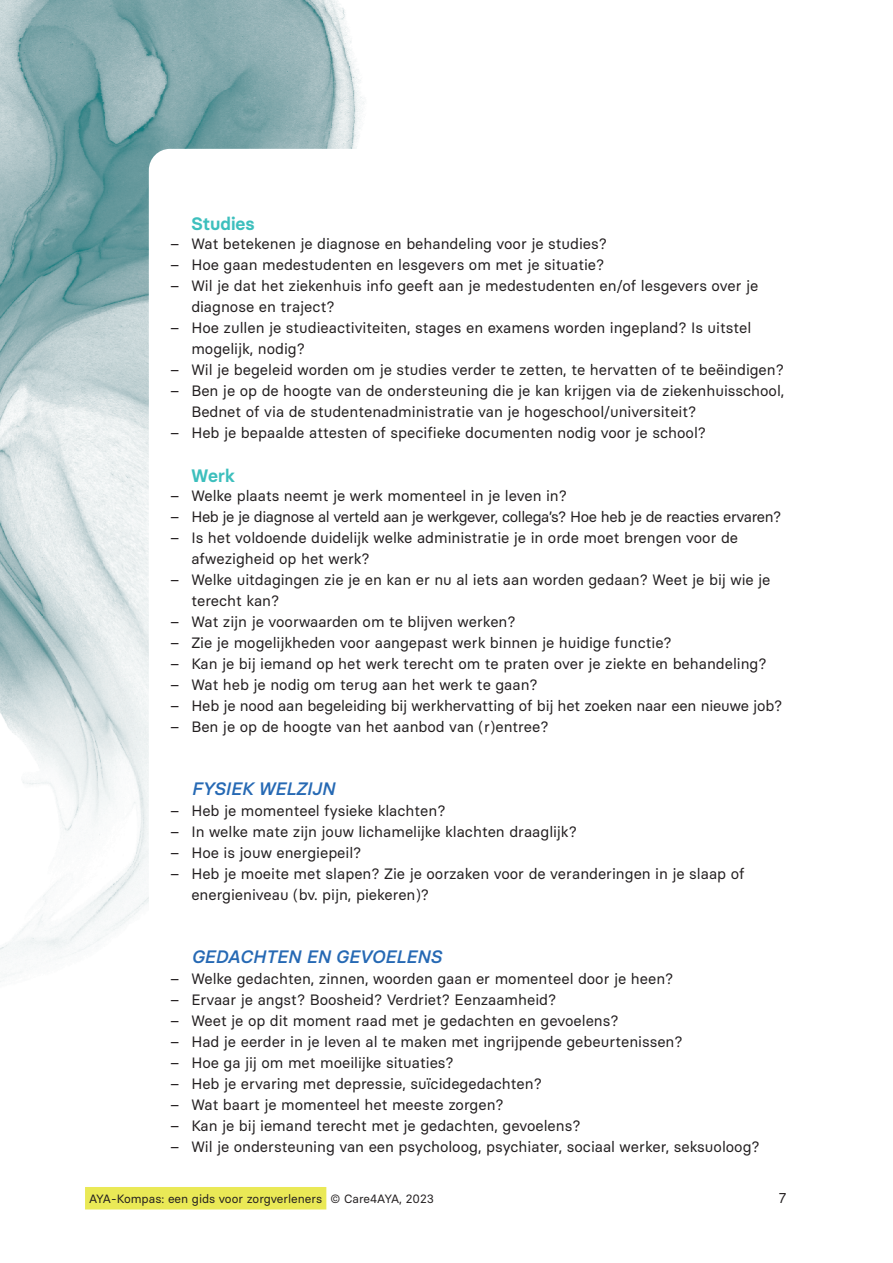
<style>
.page{position:relative;width:893px;height:1263px;background:#fff}
.page>*{position:absolute;margin:0;border:0;box-sizing:border-box;transform-origin:0 0}
.t1{font:italic 500 18px "Basier Circle";color:#2669b4}
.t2{font:600 18px "Basier Circle";color:#3dbfbd}
.t3{font:15px/21px "Basier Circle";color:#231f20}
.t4{font:15px "Basier Circle";letter-spacing:-.025em;color:#231f20}
.t5{font:14.25px "Basier Circle";color:#231f20}
.t6{font:12px "Basier Circle";color:#231f20}
</style>
<div class="page">
<img style="left:0;top:0;width:364px;height:982px">
<div style="left:149px;top:149px;width:659px;height:1029px;background:#fff;border-radius:21px"></div>
<div style="left:85px;top:1187px;width:241px;height:22px;background:#eae956"></div>
<p class="t2" style="left:191px;top:212px;width:65px">Studies</p>
<p class="t3" style="left:170px;top:233px;width:438px">– Wat betekenen je diagnose en behandeling voor je studies?</p>
<p class="t3" style="left:170px;top:254px;width:436px">– Hoe gaan medestudenten en lesgevers om met je situatie?</p>
<p class="t3" style="left:191px;top:275px;width:568px;text-indent:-21px">– Wil je dat het ziekenhuis info geeft aan je medestudenten en/of lesgevers over je diagnose en traject?</p>
<p class="t3" style="left:191px;top:317px;width:561px;text-indent:-21px">– Hoe zullen je studieactiviteiten, stages en examens worden ingepland? Is uitstel mogelijk, nodig?</p>
<p class="t3" style="left:170px;top:359px;width:615px">– Wil je begeleid worden om je studies verder te zetten, te hervatten of te beëindigen?</p>
<p class="t3" style="left:191px;top:380px;width:595px;text-indent:-21px">– Ben je op de hoogte van de ondersteuning die je kan krijgen via de ziekenhuisschool,<br>Bednet of via de studentenadministratie van je hogeschool/universiteit?</p>
<p class="t3" style="left:170px;top:422px;width:537px">– Heb je bepaalde attesten of specifieke documenten nodig voor je school?</p>
<p class="t2" style="left:191px;top:464px;width:45px">Werk</p>
<p class="t3" style="left:170px;top:485px;width:398px">– Welke plaats neemt je werk momenteel in je leven in?</p>
<p class="t4" style="left:170px;top:507px;width:613px">– Heb je je diagnose al verteld aan je werkgever, collega’s? Hoe heb je de reacties ervaren?</p>
<p class="t3" style="left:191px;top:527px;width:548px;text-indent:-21px">– Is het voldoende duidelijk welke administratie je in orde moet brengen voor de afwezigheid op het werk?</p>
<p class="t3" style="left:191px;top:569px;width:581px;text-indent:-21px">– Welke uitdagingen zie je en kan er nu al iets aan worden gedaan? Weet je bij wie je terecht kan?</p>
<p class="t3" style="left:170px;top:611px;width:347px">– Wat zijn je voorwaarden om te blijven werken?</p>
<p class="t3" style="left:170px;top:632px;width:503px">– Zie je mogelijkheden voor aangepast werk binnen je huidige functie?</p>
<p class="t3" style="left:170px;top:653px;width:598px">– Kan je bij iemand op het werk terecht om te praten over je ziekte en behandeling?</p>
<p class="t3" style="left:170px;top:674px;width:369px">– Wat heb je nodig om terug aan het werk te gaan?</p>
<p class="t3" style="left:170px;top:695px;width:614px">– Heb je nood aan begeleiding bij werkhervatting of bij het zoeken naar een nieuwe job?</p>
<p class="t3" style="left:170px;top:716px;width:380px">– Ben je op de hoogte van het aanbod van (r)entree?</p>
<p class="t1" style="left:191px;top:778px;width:146px">FYSIEK WELZIJN</p>
<p class="t3" style="left:170px;top:800px;width:277px">– Heb je momenteel fysieke klachten?</p>
<p class="t3" style="left:170px;top:821px;width:408px">– In welke mate zijn jouw lichamelijke klachten draaglijk?</p>
<p class="t3" style="left:170px;top:842px;width:193px">– Hoe is jouw energiepeil?</p>
<p class="t3" style="left:191px;top:863px;width:555px;text-indent:-21px">– Heb je moeite met slapen? Zie je oorzaken voor de veranderingen in je slaap of energieniveau (bv. pijn, piekeren)?</p>
<p class="t1" style="left:191px;top:946px;width:252px">GEDACHTEN EN GEVOELENS</p>
<p class="t3" style="left:170px;top:968px;width:505px">– Welke gedachten, zinnen, woorden gaan er momenteel door je heen?</p>
<p class="t3" style="left:170px;top:989px;width:388px">– Ervaar je angst? Boosheid? Verdriet? Eenzaamheid?</p>
<p class="t3" style="left:170px;top:1010px;width:450px">– Weet je op dit moment raad met je gedachten en gevoelens?</p>
<p class="t3" style="left:170px;top:1031px;width:514px">– Had je eerder in je leven al te maken met ingrijpende gebeurtenissen?</p>
<p class="t3" style="left:170px;top:1052px;width:285px">– Hoe ga jij om met moeilijke situaties?</p>
<p class="t3" style="left:170px;top:1073px;width:373px">– Heb je ervaring met depressie, suïcidegedachten?</p>
<p class="t3" style="left:170px;top:1094px;width:335px">– Wat baart je momenteel het meeste zorgen?</p>
<p class="t3" style="left:170px;top:1115px;width:412px">– Kan je bij iemand terecht met je gedachten, gevoelens?</p>
<p class="t3" style="left:170px;top:1136px;width:591px">– Wil je ondersteuning van een psycholoog, psychiater, sociaal werker, seksuoloog?</p>
<p class="t6" style="left:89px;top:1191px;width:347px">AYA-Kompas: een gids voor zorgverleners © Care4AYA, 2023</p>
<p class="t5" style="left:779px;top:1189px;width:9px">7</p>
</div>
